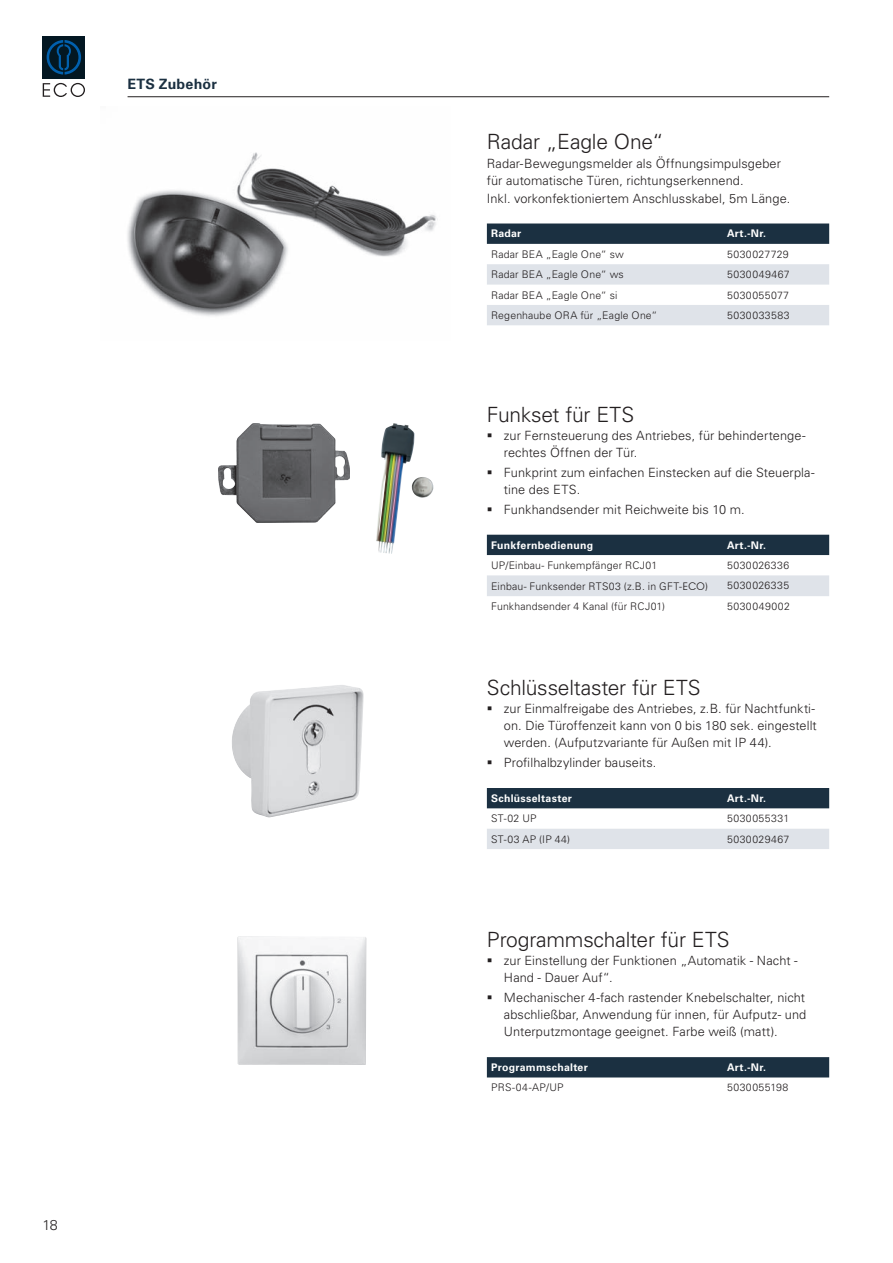
<style>
.page{position:relative;width:893px;height:1263px;background:#fff}
.page>*{position:absolute;margin:0;border:0;box-sizing:border-box;transform-origin:0 0}
.t1{font:300 21px "Univers LT Pro 45";letter-spacing:-.01em;color:#231f20}
.t2{font:700 14.25px "Univers LT Pro 65";letter-spacing:.015em;color:#1b3041}
.t3{font:300 14.25px "Univers LT Pro 45";color:#231f20}
.t4{font:300 12.75px/17.1px "Univers LT Pro 45";letter-spacing:.005em;color:#231f20}
.t5{font:300 10.5px "Univers LT Pro 45";letter-spacing:.025em;color:#231f20}
.t6{font:700 10.5px "Univers LT Pro 65";letter-spacing:.025em;color:#fff}
.t7{font:300 10.5px "Univers LT Pro 45";letter-spacing:.05em;color:#231f20}
.t8{font:300 10.5px "Univers LT Pro 45";letter-spacing:.045em;color:#231f20}
.s1{font-family:"Avant Garde IT Cby BT";font-weight:400}
</style>
<div class="page">
<img style="left:127px;top:152px;width:311px;height:164px">
<svg style="left:487px;top:223px;width:342px;height:21px;background:#213646"></svg>
<svg style="left:487px;top:264px;width:342px;height:61px"></svg>
<div style="left:487px;top:535px;width:342px;height:20px;background:#1b3041"></div>
<div style="left:487px;top:575px;width:342px;height:21px;background:#dfe3e9"></div>
<div style="left:487px;top:788px;width:342px;height:20px;background:#1b3041"></div>
<div style="left:487px;top:829px;width:342px;height:20px;background:#dfe3e9"></div>
<div style="left:487px;top:1057px;width:342px;height:20px;background:#1b3041"></div>
<img style="left:376px;top:423px;width:58px;height:131px">
<img style="left:219px;top:424px;width:131px;height:99px">
<img style="left:232px;top:685px;width:108px;height:132px">
<img style="left:237px;top:936px;width:129px;height:129px">
<hr style="left:128px;top:96px;width:701px;height:1px;background:#231f20">
<div style="left:43px;top:36px;width:42px;height:42px;background:#031722"></div>
<svg style="left:47px;top:40px;width:34px;height:35px"></svg>
<svg style="left:43px;top:83px;width:42px;height:14px"></svg>
<p class="t2" style="left:128px;top:76px;width:91px">ETS Zubehör</p>
<p class="t3" style="left:43px;top:1216px;width:17px">18</p>
<h1 class="t1" style="left:487px;top:128px;width:178px">Radar „Eagle One“</h1>
<p class="t4" style="left:487px;top:155px;width:305px">Radar-Bewegungsmelder als Öffnungsimpulsgeber für automatische Türen, richtungserkennend.<br>Inkl. vorkonfektioniertem Anschlusskabel, 5m Länge.</p>
<p class="t6" style="left:491px;top:228px;width:32px">Radar</p>
<p class="t6" style="left:727px;top:228px;width:40px">Art.-Nr.</p>
<p class="t5" style="left:491px;top:248px;width:134px">Radar BEA „Eagle One“ sw</p>
<p class="t5" style="left:727px;top:248px;width:63px">5030027729</p>
<p class="t5" style="left:491px;top:268px;width:134px">Radar BEA „Eagle One“ ws</p>
<p class="t7" style="left:727px;top:268px;width:64px">5030049467</p>
<p class="t5" style="left:491px;top:288px;width:128px">Radar BEA „Eagle One“ si</p>
<p class="t5" style="left:727px;top:288px;width:63px">5030055077</p>
<p class="t5" style="left:491px;top:309px;width:168px">Regenhaube ORA für „Eagle One“</p>
<p class="t8" style="left:727px;top:309px;width:64px">5030033583</p>
<h1 class="t1" style="left:487px;top:401px;width:149px">Funkset für ETS</h1>
<p class="t4" style="left:504px;top:427px;width:303px">zur Fernsteuerung des Antriebes, für behindertenge&shy;rechtes Öffnen der Tür.</p>
<p class="t4" style="left:504px;top:464px;width:312px">Funkprint zum einfachen Einstecken auf die Steuerpla&shy;tine des ETS.</p>
<p class="t4" style="left:504px;top:501px;width:242px">Funkhandsender mit Reichweite bis 10 m.</p>
<p class="t6" style="left:491px;top:539px;width:103px">Funkfernbedienung</p>
<p class="t6" style="left:727px;top:539px;width:40px">Art.-Nr.</p>
<p class="t5" style="left:491px;top:559px;width:168px">UP/Einbau- Funkempfänger RCJ01</p>
<p class="t5" style="left:727px;top:559px;width:64px">5030026336</p>
<p class="t5" style="left:491px;top:580px;width:218px">Einbau- Funksender RTS03 (z.B. in GFT-<span class="s1">ECO</span>)</p>
<p class="t5" style="left:727px;top:579px;width:64px">5030026335</p>
<p class="t5" style="left:491px;top:600px;width:175px">Funkhandsender 4 Kanal (für RCJ01)</p>
<p class="t7" style="left:727px;top:600px;width:64px">5030049002</p>
<h1 class="t1" style="left:487px;top:674px;width:215px">Schlüsseltaster für ETS</h1>
<p class="t4" style="left:504px;top:700px;width:314px">zur Einmalfreigabe des Antriebes, z.B. für Nachtfunkti&shy;on. Die Türoffenzeit kann von 0 bis 180 sek. eingestellt werden. (Aufputzvariante für Außen mit IP 44).</p>
<p class="t4" style="left:504px;top:754px;width:154px">Profilhalbzylinder bauseits.</p>
<p class="t6" style="left:491px;top:792px;width:82px">Schlüsseltaster</p>
<p class="t6" style="left:727px;top:792px;width:40px">Art.-Nr.</p>
<p class="t5" style="left:491px;top:812px;width:47px">ST-02 UP</p>
<p class="t5" style="left:727px;top:812px;width:64px">5030055331</p>
<p class="t5" style="left:491px;top:832px;width:81px">ST-03 AP (IP 44)</p>
<p class="t5" style="left:727px;top:832px;width:64px">5030029467</p>
<h1 class="t1" style="left:487px;top:926px;width:244px">Programmschalter für ETS</h1>
<p class="t4" style="left:504px;top:952px;width:295px">zur Einstellung der Funktionen „Automatik - Nacht -<br>Hand - Dauer Auf“.</p>
<p class="t4" style="left:504px;top:989px;width:304px;text-align:justify">Mechanischer 4-fach rastender Knebelschalter, nicht abschließbar, Anwendung für innen, für Aufputz- und Unterputzmontage geeignet. Farbe weiß (matt).</p>
<p class="t6" style="left:491px;top:1061px;width:98px">Programmschalter</p>
<p class="t6" style="left:727px;top:1061px;width:40px">Art.-Nr.</p>
<p class="t5" style="left:491px;top:1081px;width:74px">PRS-04-AP/UP</p>
<p class="t5" style="left:727px;top:1081px;width:63px">5030055198</p>
</div>
